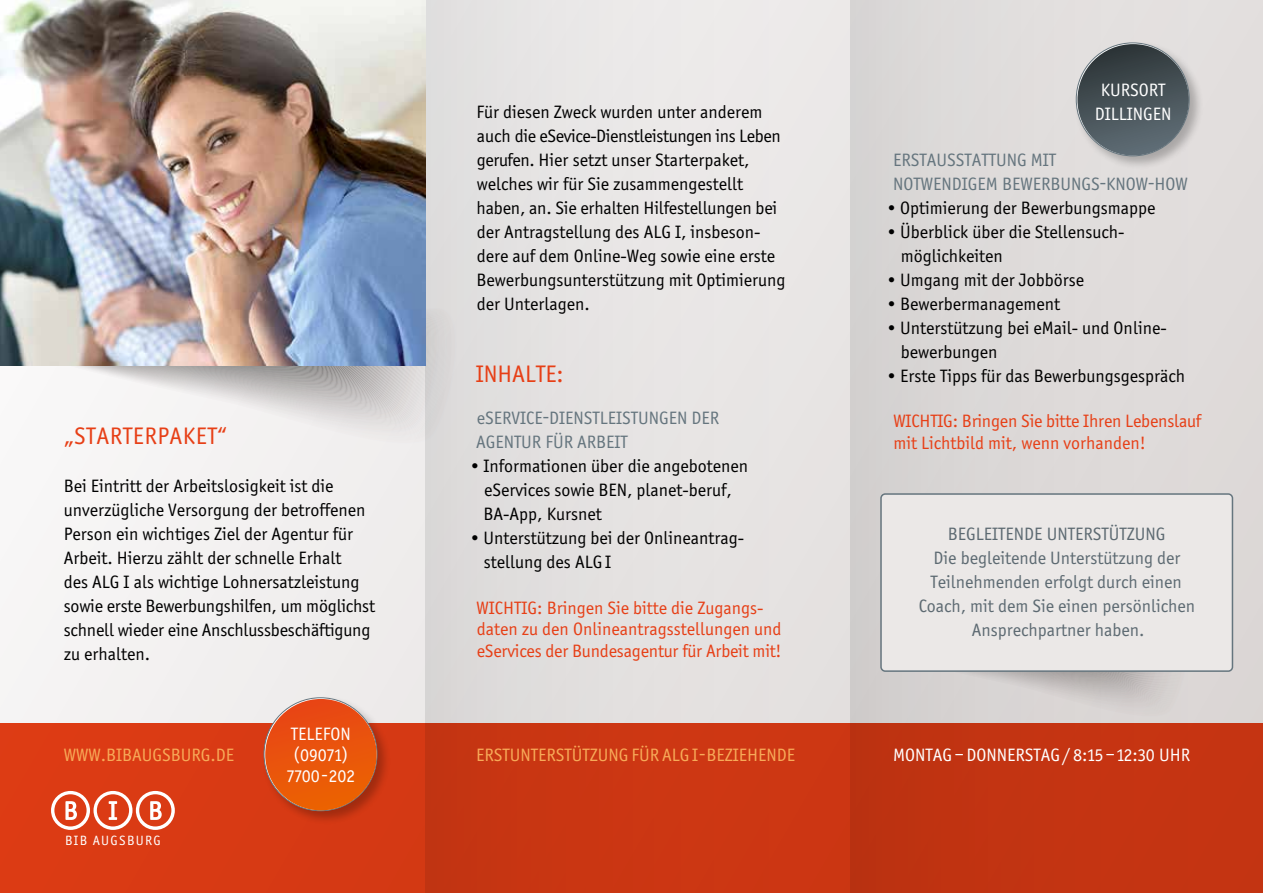
<style>
.page{position:relative;width:1263px;height:893px;background:#f3f1f1}
.page>*{position:absolute;margin:0;border:0;box-sizing:border-box;transform-origin:0 0}
.t1{font:24px "Officina Sans ITC Pro";letter-spacing:.02em;color:#e73f16}
.t2{font:24px "Officina Sans ITC Pro";color:#e73f16}
.t3{font:18px/24px "Officina Sans ITC Pro";color:#000}
.t4{font:18px/24px "Officina Sans ITC Pro";color:#65757e}
.t5{font:18px/21.6px "Officina Sans ITC Pro";color:#e73f16}
.t6{font:18px/21px "Officina Sans ITC Pro";color:#fff;text-align:center}
.t7{font:18px "Officina Sans ITC Pro";color:#f7aa58}
.t8{font:13.5px "Officina Sans ITC Pro";letter-spacing:.1em;color:#fff}
</style>
<div class="page">
<div style="left:425px;top:0;width:425px;height:893px;background:#e6e3e2"></div>
<div style="left:850px;top:0;width:413px;height:893px;background:#dedad9"></div>
<svg style="left:877px;top:613px;width:295px;height:110px"></svg>
<div style="left:881px;top:494px;width:351px;height:177px;background:#ebe8e7;border-radius:4px"></div>
<div style="left:880px;top:493px;width:353px;height:179px;border:2px solid #65757e;border-radius:4px"></div>
<div style="left:0;top:723px;width:1263px;height:170px;background:linear-gradient(to right,#da3b14,#be3211)"></div>
<svg style="left:84px;top:313px;width:359px;height:112px"></svg>
<img style="left:0;top:0;width:425px;height:366px">
<svg style="left:51px;top:791px;width:124px;height:39px"></svg>
<div style="left:261px;top:695px;width:131px;height:130px;background:#000;opacity:.25"></div>
<div style="left:265px;top:699px;width:112px;height:111px;background:linear-gradient(to bottom,#e84719,#eb6301);border-radius:56px"></div>
<div style="left:1074px;top:40px;width:130px;height:130px;background:#000;opacity:.25"></div>
<div style="left:1077px;top:44px;width:112px;height:112px;background:linear-gradient(to bottom,#2f3739,#616f77);border-radius:56px"></div>
<h1 class="t1" style="left:64px;top:421px;width:165px">„STARTERPAKET“</h1>
<p class="t3" style="left:64px;top:473px;width:313px">Bei Eintritt der Arbeitslosigkeit ist die unverzügliche Versorgung der betroffenen Person ein wichtiges Ziel der Agentur für Arbeit. Hierzu zählt der schnelle Erhalt<br>des ALG I als wichtige Lohnersatzleistung sowie erste Bewerbungshilfen, um möglichst schnell wieder eine Anschlussbeschäftigung zu erhalten.</p>
<p class="t7" style="left:64px;top:745px;width:172px">WWW.BIBAUGSBURG.DE</p>
<p class="t8" style="left:65px;top:833px;width:97px">BIB AUGSBURG</p>
<p class="t6" style="left:287px;top:723px;width:70px">TELEFON (09071)<br>7700-202</p>
<p class="t3" style="left:476px;top:100px;width:311px">Für diesen Zweck wurden unter anderem auch die eSevice-Dienstleistungen ins Leben gerufen. Hier setzt unser Starterpaket, welches wir für Sie zusammengestellt haben, an. Sie erhalten Hilfestellungen bei der Antragstellung des ALG I, insbeson&shy;dere auf dem Online-Weg sowie eine erste Bewerbungsunterstützung mit Optimierung der Unterlagen.</p>
<h1 class="t2" style="left:476px;top:360px;width:89px">INHALTE:</h1>
<p class="t4" style="left:476px;top:406px;width:245px">eSERVICE-DIENSTLEISTUNGEN DER<br>AGENTUR FÜR ARBEIT</p>
<p class="t3" style="left:484px;top:454px;width:266px;text-indent:-13px">• Informationen über die angebotenen eServices sowie BEN, planet-beruf,<br>BA-App, Kursnet</p>
<p class="t3" style="left:484px;top:526px;width:262px;text-indent:-13px">• Unterstützung bei der Onlineantrag&shy;stellung des ALG I</p>
<p class="t5" style="left:477px;top:597px;width:306px">WICHTIG: Bringen Sie bitte die Zugangs&shy;daten zu den Onlineantragsstellungen und eServices der Bundesagentur für Arbeit mit!</p>
<p class="t6" style="left:1095px;top:78px;width:78px;line-height:24px">KURSORT<br>DILLINGEN</p>
<p class="t4" style="left:893px;top:148px;width:296px">ERSTAUSSTATTUNG MIT<br>NOTWENDIGEM BEWERBUNGS-KNOW-HOW</p>
<p class="t3" style="left:887px;top:195px;width:270px">• Optimierung der Bewerbungsmappe</p>
<p class="t3" style="left:901px;top:219px;width:225px;text-indent:-13px">• Überblick über die Stellensuch&shy;möglichkeiten</p>
<p class="t3" style="left:887px;top:267px;width:198px">• Umgang mit der Jobbörse</p>
<p class="t3" style="left:887px;top:291px;width:175px">• Bewerbermanagement</p>
<p class="t3" style="left:901px;top:315px;width:267px;text-indent:-14px">• Unterstützung bei eMail- und Online&shy;bewerbungen</p>
<p class="t3" style="left:887px;top:363px;width:300px">• Erste Tipps für das Bewerbungsgespräch</p>
<p class="t5" style="left:893px;top:410px;width:309px">WICHTIG: Bringen Sie bitte Ihren Lebenslauf mit Lichtbild mit, wenn vorhanden!</p>
<p class="t4" style="left:918px;top:521px;width:278px;text-align:center">BEGLEITENDE UNTERSTÜTZUNG<br>Die begleitende Unterstützung der<br>Teilnehmenden erfolgt durch einen<br>Coach, mit dem Sie einen persönlichen<br>Ansprechpartner haben.</p>
<p class="t7" style="left:476px;top:745px;width:320px">ERSTUNTERSTÜTZUNG FÜR ALG I-BEZIEHENDE</p>
<p class="t6" style="left:893px;top:745px;width:298px">MONTAG– DONNERSTAG / 8:15 –12:30 UHR</p>
</div>
